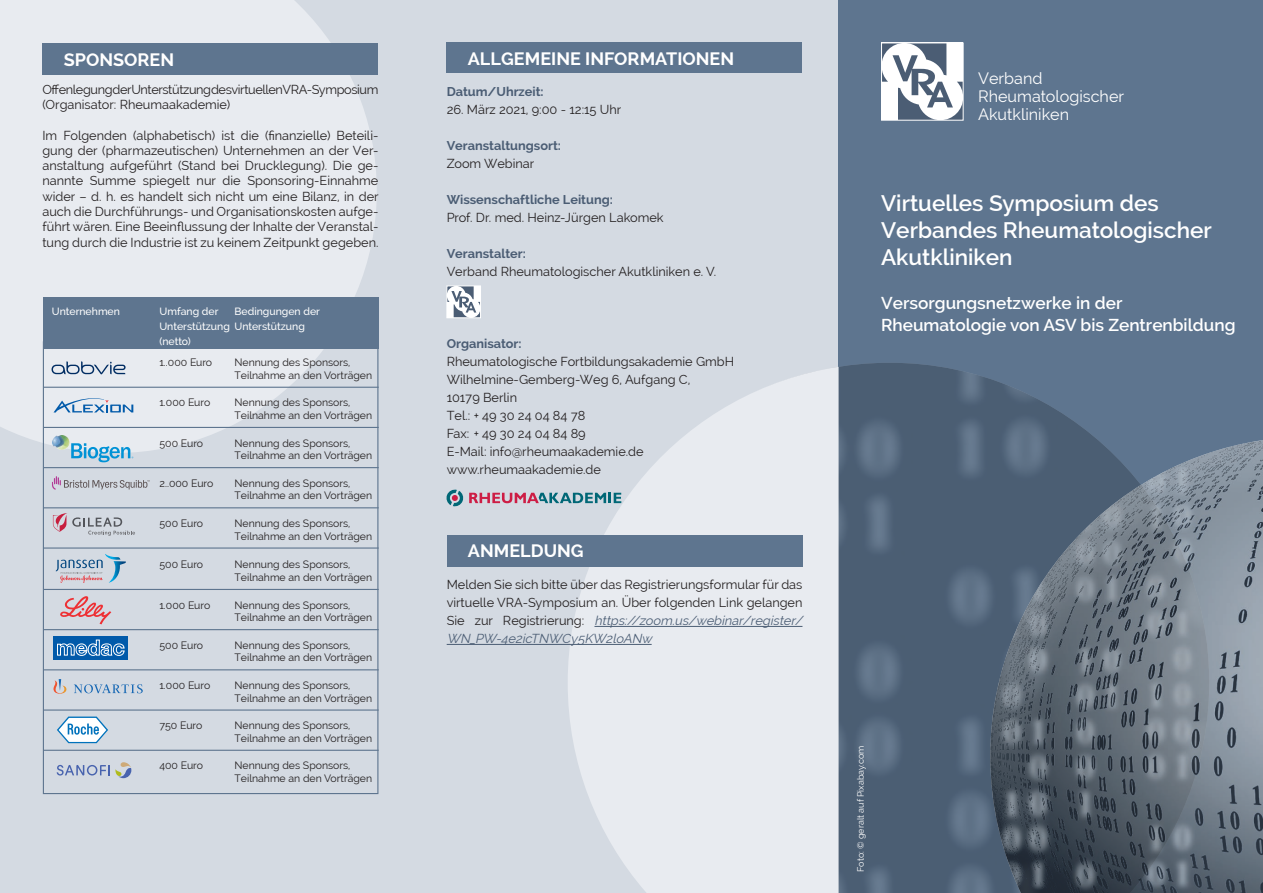
<style>
.page{position:relative;width:1263px;height:893px;background:#fff}
.page>*{position:absolute;margin:0;border:0;box-sizing:border-box;transform-origin:0 0}
.t1{font:600 22.5px/27px "Raleway";color:#fff}
.t2{font:700 18px "Raleway";color:#fff}
.t3{font:600 17.25px/21.8px "Raleway";color:#fff}
.t4{font:16.2px/18.3px "Raleway";color:#fff}
.t5{font:12.75px/18px "Raleway";color:#231f20}
.t6{font:700 12.75px "Raleway";color:#4b5d74}
.t7{font:12.75px/15.3px "Raleway";letter-spacing:-.03em;color:#231f20}
.t8{font:10.5px/12.6px "Raleway";color:#231f20}
.t9{font:500 10.5px/15px "Raleway";color:#fff}
.t10{font:9px "Raleway";color:#fff}
.s1{font-style:italic;color:#4b5d74}
</style>
<div class="page">
<div style="left:0;top:0;width:858px;height:893px;background:#d4dae2"></div>
<div style="left:838px;top:0;width:425px;height:893px;background:#5e758f"></div>
<img style="left:838px;top:363px;width:256px;height:530px">
<svg style="left:568px;top:367px;width:270px;height:526px;fill:#e8ebf0"></svg>
<svg style="left:0;top:0;width:377px;height:453px;background:#e4e8ed"></svg>
<div style="left:447px;top:536px;width:355px;height:31px;background:#5e758f"></div>
<hr style="left:594px;top:626px;width:208px;height:1px;background:#4b5d74">
<hr style="left:447px;top:644px;width:205px;height:1px;background:#4b5d74">
<svg style="left:883px;top:45px;width:78px;height:74px;background:#bdc4cc"></svg>
<div style="left:881px;top:43px;width:82px;height:78px;border:1px solid #fff"></div>
<img style="left:990px;top:440px;width:273px;height:453px">
<div style="left:43px;top:43px;width:335px;height:31px;background:#5e758f"></div>
<div style="left:446px;top:43px;width:355px;height:30px;background:#5e758f"></div>
<svg style="left:449px;top:288px;width:30px;height:28px"></svg>
<div style="left:447px;top:286px;width:34px;height:32px;border:1px solid #fff"></div>
<svg style="left:446px;top:489px;width:175px;height:18px"></svg>
<div style="left:43px;top:298px;width:335px;height:51px;background:#5e758f"></div>
<div style="left:43px;top:341px;width:335px;height:453px;border:1px solid #5e758f"></div>
<hr style="left:44px;top:387px;width:335px;height:1px;background:#5e758f">
<hr style="left:44px;top:427px;width:335px;height:1px;background:#5e758f">
<hr style="left:44px;top:467px;width:335px;height:1px;background:#5e758f">
<hr style="left:44px;top:507px;width:335px;height:1px;background:#5e758f">
<hr style="left:44px;top:547px;width:335px;height:2px;background:#5e758f">
<hr style="left:44px;top:589px;width:335px;height:1px;background:#5e758f">
<hr style="left:44px;top:629px;width:335px;height:1px;background:#5e758f">
<hr style="left:44px;top:669px;width:335px;height:1px;background:#5e758f">
<hr style="left:44px;top:709px;width:335px;height:2px;background:#5e758f">
<hr style="left:44px;top:750px;width:335px;height:1px;background:#5e758f">
<svg style="left:60px;top:596px;width:51px;height:28px"></svg>
<svg style="left:54px;top:398px;width:79px;height:14px"></svg>
<svg style="left:52px;top:476px;width:98px;height:14px"></svg>
<svg style="left:52px;top:361px;width:74px;height:13px"></svg>
<svg style="left:53px;top:513px;width:82px;height:23px"></svg>
<img style="left:53px;top:435px;width:17px;height:15px">
<svg style="left:71px;top:443px;width:62px;height:19px"></svg>
<svg style="left:56px;top:554px;width:70px;height:29px"></svg>
<div style="left:54px;top:636px;width:74px;height:23px;background:#015aaa"></div>
<svg style="left:57px;top:640px;width:68px;height:16px"></svg>
<svg style="left:74px;top:684px;width:69px;height:9px"></svg>
<svg style="left:54px;top:679px;width:12px;height:15px"></svg>
<svg style="left:57px;top:717px;width:51px;height:26px"></svg>
<svg style="left:57px;top:762px;width:74px;height:16px"></svg>
<h2 class="t2" style="left:64px;top:50px;width:112px">SPONSOREN</h2>
<p class="t7" style="left:42px;top:81px;width:338px">Offenlegung der Unterstützung des virtuellen VRA-Symposium (Organisator: Rheumaakademie)</p>
<p class="t5" style="left:42px;top:127px;width:338px;line-height:15.3px;text-align:justify">Im Folgenden (alphabetisch) ist die (finanzielle) Beteili&shy;gung der (pharmazeutischen) Unternehmen an der Ver&shy;anstaltung aufgeführt (Stand bei Drucklegung). Die ge&shy;nannte Summe spiegelt nur die Sponsoring-Einnahme wider – d. h. es handelt sich nicht um eine Bilanz, in der auch die Durchführungs- und Organisationskosten aufge&shy;führt wären. Eine Beeinflussung der Inhalte der Veranstal&shy;tung durch die Industrie ist zu keinem Zeitpunkt gegeben.</p>
<p class="t9" style="left:52px;top:304px;width:70px">Unternehmen</p>
<p class="t9" style="left:159px;top:304px;width:61px">Umfang der</p>
<p class="t9" style="left:159px;top:304px;width:162px;text-indent:75px">Bedingungen der<br>Unterstützung Unterstützung (netto)</p>
<p class="t8" style="left:159px;top:356px;width:54px">1..000 Euro</p>
<p class="t8" style="left:234px;top:356px;width:139px">Nennung des Sponsors,<br>Teilnahme an den Vorträgen</p>
<p class="t8" style="left:159px;top:396px;width:52px">1.000 Euro</p>
<p class="t8" style="left:234px;top:396px;width:139px">Nennung des Sponsors,<br>Teilnahme an den Vorträgen</p>
<p class="t8" style="left:159px;top:437px;width:45px">500 Euro</p>
<p class="t8" style="left:234px;top:437px;width:139px">Nennung des Sponsors,<br>Teilnahme an den Vorträgen</p>
<p class="t8" style="left:159px;top:477px;width:55px">2..000 Euro</p>
<p class="t8" style="left:234px;top:477px;width:139px">Nennung des Sponsors,<br>Teilnahme an den Vorträgen</p>
<p class="t8" style="left:159px;top:517px;width:45px">500 Euro</p>
<p class="t8" style="left:234px;top:517px;width:139px">Nennung des Sponsors,<br>Teilnahme an den Vorträgen</p>
<p class="t8" style="left:159px;top:558px;width:45px">500 Euro</p>
<p class="t8" style="left:234px;top:558px;width:139px">Nennung des Sponsors,<br>Teilnahme an den Vorträgen</p>
<p class="t8" style="left:159px;top:599px;width:52px">1.000 Euro</p>
<p class="t8" style="left:234px;top:599px;width:139px">Nennung des Sponsors,<br>Teilnahme an den Vorträgen</p>
<p class="t8" style="left:159px;top:639px;width:45px">500 Euro</p>
<p class="t8" style="left:234px;top:639px;width:139px">Nennung des Sponsors,<br>Teilnahme an den Vorträgen</p>
<p class="t8" style="left:159px;top:679px;width:52px">1.000 Euro</p>
<p class="t8" style="left:234px;top:679px;width:139px">Nennung des Sponsors,<br>Teilnahme an den Vorträgen</p>
<p class="t8" style="left:159px;top:719px;width:44px">750 Euro</p>
<p class="t8" style="left:234px;top:719px;width:139px">Nennung des Sponsors,<br>Teilnahme an den Vorträgen</p>
<p class="t8" style="left:159px;top:759px;width:45px">400 Euro</p>
<p class="t8" style="left:234px;top:759px;width:139px">Nennung des Sponsors,<br>Teilnahme an den Vorträgen</p>
<h2 class="t2" style="left:468px;top:49px;width:268px">ALLGEMEINE INFORMATIONEN</h2>
<p class="t6" style="left:447px;top:84px;width:99px">Datum/Uhrzeit:</p>
<p class="t5" style="left:447px;top:101px;width:176px">26. März 2021, 9:00 - 12:15 Uhr</p>
<p class="t6" style="left:447px;top:138px;width:116px">Veranstaltungsort:</p>
<p class="t5" style="left:447px;top:155px;width:89px">Zoom Webinar</p>
<p class="t6" style="left:447px;top:193px;width:168px">Wissenschaftliche Leitung:</p>
<p class="t5" style="left:447px;top:209px;width:218px">Prof. Dr. med. Heinz-Jürgen Lakomek</p>
<p class="t6" style="left:447px;top:247px;width:81px">Veranstalter:</p>
<p class="t5" style="left:447px;top:263px;width:271px">Verband Rheumatologischer Akutkliniken e. V.</p>
<p class="t6" style="left:447px;top:337px;width:76px">Organisator:</p>
<p class="t5" style="left:447px;top:353px;width:289px">Rheumatologische Fortbildungsakademie GmbH<br>Wilhelmine-Gemberg-Weg 6, Aufgang C,<br>10179 Berlin<br>Tel.: + 49 30 24 04 84 78<br>Fax: + 49 30 24 04 84 89<br>E-Mail: info@rheumaakademie.de www.rheumaakademie.de</p>
<h2 class="t2" style="left:468px;top:541px;width:117px">ANMELDUNG</h2>
<p class="t5" style="left:447px;top:576px;width:360px">Melden Sie sich bitte über das Registrierungsformular für das virtuelle VRA-Symposium an. Über folgenden Link gelangen S i e z u r R e g i s t r i e r u n g : <span class="s1">https://zoom.us/webinar/register/ WN_PW-4e2icTNWCy5KW2loANw</span></p>
<p class="t4" style="left:978px;top:69px;width:147px">Verband<br>Rheumatologischer<br>Akutkliniken</p>
<h1 class="t1" style="left:881px;top:190px;width:332px">Virtuelles Symposium des<br>Verbandes Rheumatologischer<br>Akutkliniken</h1>
<h3 class="t3" style="left:881px;top:292px;width:356px">Versorgungsnetzwerke in der<br>Rheumatologie von ASV bis Zentrenbildung</h3>
<p class="t10" style="left:855px;top:872px;width:128px;rotate:-90deg">Foto: © geralt auf Pixabay.com</p>
</div>
